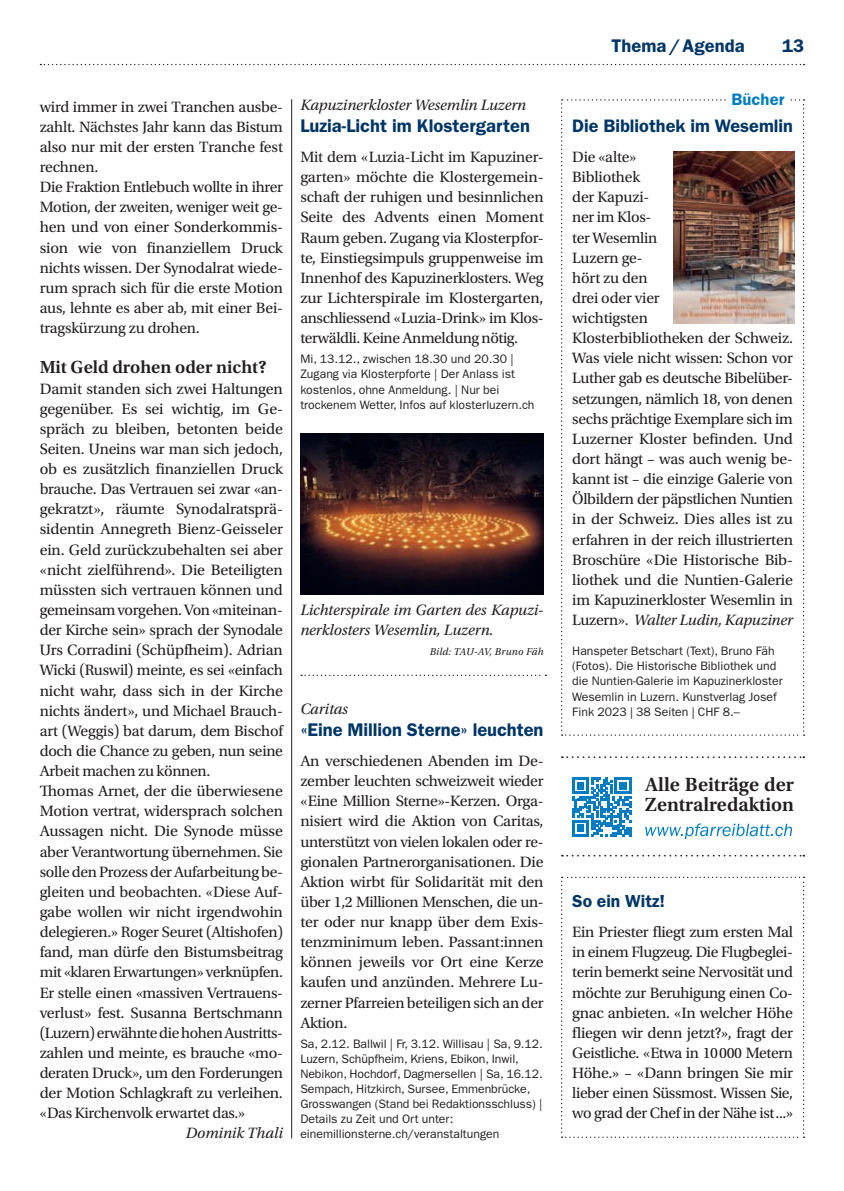
<style>
.page{position:relative;width:844px;height:1191px;background:#fff}
.page>*{position:absolute;margin:0;border:0;box-sizing:border-box;transform-origin:0 0}
.t1{font:600 20.12px/20.1px "Utopia Std";color:#231f20}
.t2{font:600 18.38px "ITC Franklin Gothic Std";color:#003667}
.t3{font:600 18.38px "Utopia Std";color:#231f20}
.t4{font:600 18.2px "ITC Franklin Gothic Std";color:#003667}
.t5{font:600 17.5px "ITC Franklin Gothic Std";color:#003667}
.t6{font:600 16.62px "ITC Franklin Gothic Std";letter-spacing:.005em;color:#007cc2}
.t7{font:15.75px/20.1px "Utopia Std";letter-spacing:-.015em;color:#231f20;text-align:justify}
.t8{font:italic 15.75px/20.1px "Utopia Std";letter-spacing:-.01em;color:#231f20}
.t9{font:12.25px/15px "ITC Franklin Gothic Std";color:#231f20}
.t10{font:italic 10.5px "Utopia Std";letter-spacing:.015em;color:#231f20}
.s1{font-style:italic}
.s2{font-family:"Utopia Std";font-style:italic}
</style>
<div class="page">
<svg style="left:40px;top:64px;width:764px;height:1px"></svg>
<img style="left:300px;top:434px;width:243px;height:161px">
<svg style="left:301px;top:674px;width:245px;height:2px"></svg>
<svg style="left:561px;top:876px;width:243px;height:261px"></svg>
<hr style="left:291px;top:99px;width:1px;height:1039px;background:#231f20">
<svg style="left:645px;top:823px;width:146px;height:16px"></svg>
<svg style="left:561px;top:756px;width:243px;height:2px"></svg>
<svg style="left:561px;top:854px;width:243px;height:2px"></svg>
<svg style="left:572px;top:777px;width:59px;height:59px"></svg>
<svg style="left:561px;top:99px;width:243px;height:636px"></svg>
<div style="left:726px;top:92px;width:63px;height:13px;background:#fff"></div>
<p class="t7" style="left:40px;top:97px;width:245px;text-align:left">wird immer in zwei Tranchen ausbe&shy;zahlt. Nächstes Jahr kann das Bistum also nur mit der ersten Tranche fest rechnen.<br>Die Fraktion Entlebuch wollte in ihrer<br>Motion, der zweiten, weniger weit ge&shy;hen und von einer Sonderkommis&shy;sion wie von finanziellem Druck nichts wissen. Der Synodalrat wiede&shy;rum sprach sich für die erste Motion aus, lehnte es aber ab, mit einer Bei&shy;tragskürzung zu drohen.</p>
<p class="t3" style="left:40px;top:357px;width:229px">Mit Geld drohen oder nicht?</p>
<p class="t7" style="left:40px;top:378px;width:245px;text-align:left">Damit standen sich zwei Haltungen gegenüber. Es sei wichtig, im Ge&shy;spräch zu bleiben, betonten beide Seiten. Uneins war man sich jedoch, ob es zusätzlich finanziellen Druck brauche. Das Vertrauen sei zwar «an&shy;gekratzt», räumte Synodalratsprä&shy;sidentin Annegreth Bienz-Geisseler ein. Geld zurückzubehalten sei aber «nicht zielführend». Die Beteiligten müssten sich vertrauen können und gemeinsam vorgehen. Von «miteinan&shy;der Kirche sein» sprach der Synodale Urs Corradini (Schüpfheim). Adrian Wicki (Ruswil) meinte, es sei «einfach nicht wahr, dass sich in der Kirche nichts ändert», und Michael Brauch&shy;art (Weggis) bat darum, dem Bischof doch die Chance zu geben, nun seine Arbeit machen zu können.<br>Thomas Arnet, der die überwiesene Motion vertrat, widersprach solchen Aussagen nicht. Die Synode müsse aber Verantwortung übernehmen. Sie solle den Prozess der Aufarbeitung be&shy;gleiten und beobachten. «Diese Auf&shy;gabe wollen wir nicht irgendwohin delegieren.» Roger Seuret (Altishofen) fand, man dürfe den Bistumsbeitrag mit «klaren Erwartungen» verknüpfen.<br>Er stelle einen «massiven Vertrauens&shy;verlust» fest. Susanna Bertschmann (Luzern) erwähnte die hohen Austritts&shy;zahlen und meinte, es brauche «mo&shy;deraten Druck», um den Forderungen der Motion Schlagkraft zu verleihen. «Das Kirchenvolk erwartet das.»</p>
<p class="t8" style="left:186px;top:1123px;width:99px">Dominik Thali</p>
<p class="t8" style="left:300px;top:95px;width:227px">Kapuzinerkloster Wesemlin Luzern</p>
<p class="t2" style="left:300px;top:115px;width:231px">Luzia-Licht im Klostergarten</p>
<p class="t7" style="left:300px;top:147px;width:245px">Mit dem «Luzia-Licht im Kapuziner&shy;garten» möchte die Klostergemein&shy;schaft der ruhigen und besinnlichen Seite des Advents einen Moment Raum geben. Zugang via Klosterpfor&shy;te, Einstiegsimpuls gruppenweise im Innenhof des Kapuzinerklosters. Weg zur Lichterspirale im Klostergarten, anschliessend «Luzia-Drink» im Klos&shy;terwäldli. Keine Anmeldung nötig.</p>
<p class="t9" style="left:300px;top:352px;width:236px">Mi, 13.12., zwischen 18.30 und 20.30 | Zugang via Klosterpforte | Der Anlass ist kostenlos, ohne Anmeldung. | Nur bei trockenem Wetter, Infos auf klosterluzern.ch</p>
<p class="t8" style="left:300px;top:600px;width:245px">Lichterspirale im Garten des Kapuzi&shy;nerklosters Wesemlin, Luzern.</p>
<p class="t10" style="left:429px;top:646px;width:115px">Bild: TAU-AV, Bruno Fäh</p>
<p class="t8" style="left:300px;top:698px;width:49px">Caritas</p>
<p class="t2" style="left:300px;top:718px;width:244px">«Eine Million Sterne» leuchten</p>
<p class="t7" style="left:300px;top:751px;width:245px">An verschiedenen Abenden im De&shy;zember leuchten schweizweit wieder «Eine Million Sterne»-Kerzen. Orga&shy;nisiert wird die Aktion von Caritas, unterstützt von vielen lokalen oder re&shy;gionalen Partnerorganisationen. Die Aktion wirbt für Solidarität mit den über 1,2 Millionen Menschen, die un&shy;ter oder nur knapp über dem Exis&shy;tenzminimum leben. Passant:innen können jeweils vor Ort eine Kerze kaufen und anzünden. Mehrere Lu&shy;zerner Pfarreien beteiligen sich an der Aktion.</p>
<p class="t9" style="left:300px;top:1036px;width:244px">Sa, 2.12. Ballwil | Fr, 3.12. Willisau | Sa, 9.12.<br>Luzern, Schüpfheim, Kriens, Ebikon, Inwil, Nebikon, Hochdorf, Dagmersellen | Sa, 16.12.<br>Sempach, Hitzkirch, Sursee, Emmenbrücke, Grosswangen (Stand bei Redaktionsschluss) | Details zu Zeit und Ort unter: einemillionsterne.ch/veranstaltungen</p>
<p class="t2" style="left:611px;top:35px;width:135px">Thema/Agenda</p>
<p class="t2" style="left:781px;top:35px;width:24px">13</p>
<p class="t6" style="left:731px;top:89px;width:54px">Bücher</p>
<p class="t4" style="left:572px;top:115px;width:222px">Die Bibliothek im Wesemlin</p>
<p class="t7" style="left:572px;top:147px;width:222px;text-align:left">Die «alte»<br>Bibliothek<br>der Kapuzi-<br>ner im Klos-<br>ter Wesemlin<br>Luzern ge-<br>hört zu den<br>drei oder vier<br>wichtigsten<br>Klosterbibliotheken der Schweiz.<br>Was viele nicht wissen: Schon vor<br>Luther gab es deutsche Bibelüber&shy;setzungen, nämlich 18, von denen sechs prächtige Exemplare sich im<br>Luzerner Kloster befinden. Und dort hängt – was auch wenig be&shy;kannt ist – die einzige Galerie von<br>Ölbildern der päpstlichen Nuntien in der Schweiz. Dies alles ist zu erfahren in der reich illustrierten<br>Broschüre «Die Historische Bib&shy;liothek und die Nuntien-Galerie im Kapuzinerkloster Wesemlin in<br>Luzern». <span class="s1">Walter Ludin, Kapuziner</span></p>
<p class="t9" style="left:572px;top:643px;width:212px">Hanspeter Betschart (Text), Bruno Fäh (Fotos). Die Historische Bibliothek und die Nuntien-Galerie im Kapuzinerkloster Wesemlin in Luzern. Kunstverlag Josef Fink 2023 <span class="s2">|</span> 38 Seiten <span class="s2">|</span> CHF 8.–</p>
<p class="t1" style="left:645px;top:774px;width:150px">Alle Beiträge der<br>Zentralredaktion</p>
<p class="t5" style="left:572px;top:890px;width:94px">So ein Witz!</p>
<p class="t7" style="left:572px;top:922px;width:222px">Ein Priester fliegt zum ersten Mal in einem Flugzeug. Die Flugbeglei&shy;terin bemerkt seine Nervosität und möchte zur Beruhigung einen Co&shy;gnac anbieten. «In welcher Höhe fliegen wir denn jetzt?», fragt der Geistliche. «Etwa in 10 000 Metern Höhe.» – «Dann bringen Sie mir lieber einen Süssmost. Wissen Sie, wo grad der Chef in der Nähe ist ...»</p>
</div>
